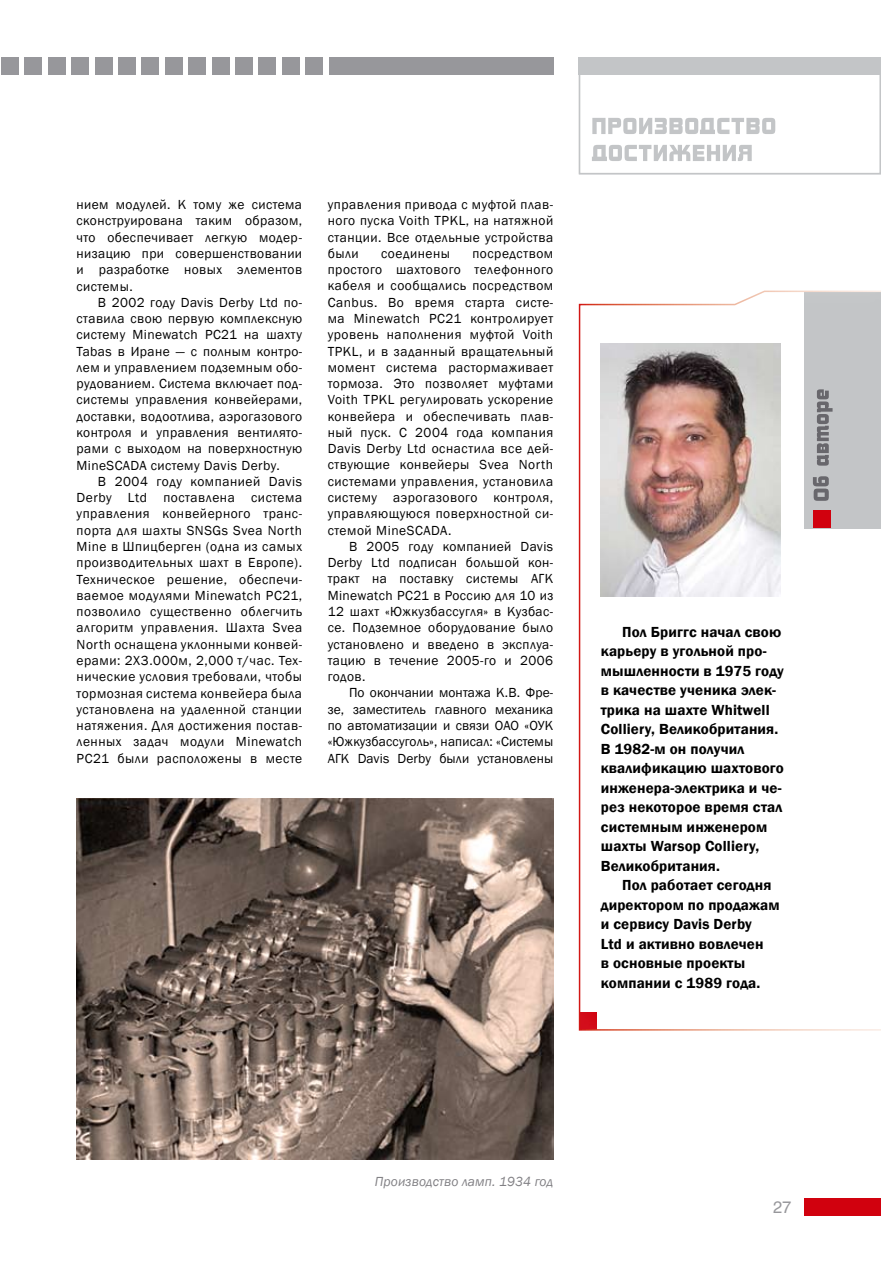
<style>
.page{position:relative;width:881px;height:1263px;background:#fff}
.page>*{position:absolute;margin:0;border:0;box-sizing:border-box;transform-origin:0 0}
.t1{font:16.5px "Helios";color:#97979b}
.t2{font:600 15px/19.5px "Franklin Gothic";letter-spacing:.01em;color:#000}
.t3{font:13.5px/16.4px "Franklin Gothic";letter-spacing:.03em;color:#000;text-align:justify}
.t4{font:italic 13.5px "Franklin Gothic";letter-spacing:.01em;color:#818084}
</style>
<div class="page">
<div style="left:578px;top:57px;width:302px;height:117px;border:2px solid #c3c5c7"></div>
<div style="left:329px;top:58px;width:224px;height:17px;background:#97979b"></div>
<div style="left:1px;top:58px;width:17px;height:17px;background:#97979b"></div>
<div style="left:578px;top:58px;width:302px;height:17px;background:#c3c5c7"></div>
<svg style="left:592px;top:145px;width:159px;height:16px"></svg>
<svg style="left:592px;top:118px;width:183px;height:16px"></svg>
<div style="left:804px;top:1198px;width:76px;height:17px;background:#d1010e"></div>
<div style="left:25px;top:58px;width:17px;height:17px;background:#97979b"></div>
<div style="left:48px;top:58px;width:17px;height:17px;background:#97979b"></div>
<div style="left:72px;top:58px;width:17px;height:17px;background:#97979b"></div>
<div style="left:95px;top:58px;width:17px;height:17px;background:#97979b"></div>
<div style="left:118px;top:58px;width:17px;height:17px;background:#97979b"></div>
<div style="left:142px;top:58px;width:17px;height:17px;background:#97979b"></div>
<div style="left:165px;top:58px;width:17px;height:17px;background:#97979b"></div>
<div style="left:188px;top:58px;width:17px;height:17px;background:#97979b"></div>
<div style="left:212px;top:58px;width:17px;height:17px;background:#97979b"></div>
<div style="left:235px;top:58px;width:17px;height:17px;background:#97979b"></div>
<div style="left:259px;top:58px;width:17px;height:17px;background:#97979b"></div>
<div style="left:282px;top:58px;width:17px;height:17px;background:#97979b"></div>
<div style="left:305px;top:58px;width:17px;height:17px;background:#97979b"></div>
<svg style="left:578px;top:290px;width:302px;height:741px"></svg>
<img style="left:600px;top:343px;width:179px;height:253px">
<img style="left:77px;top:798px;width:476px;height:361px">
<p class="t3" style="left:77px;top:197px;width:227px">нием модулей. К тому же система сконструирована таким образом, что обеспечивает легкую модер&shy;низацию при совершенствовании и разработке новых элементов системы.</p>
<p class="t3" style="left:77px;top:294px;width:227px;text-indent:21px">В 2002 году Davis Derby Ltd по&shy;ставила свою первую комплексную систему Minewatch РС21 на шахту Tabas в Иране — с полным контро&shy;лем и управлением подземным обо&shy;рудованием. Система включает под&shy;системы управления конвейерами, доставки, водоотлива, аэрогазового контроля и управления вентилято&shy;рами с выходом на поверхностную MineSCADA систему Davis Derby.</p>
<p class="t3" style="left:77px;top:473px;width:227px;text-indent:21px">В 2004 году компанией Davis Derby Ltd поставлена система управления конвейерного транс&shy;порта для шахты SNSGs Svea North Mine в Шпицберген (одна из самых производительных шахт в Европе).<br>Техническое решение, обеспечи&shy;ваемое модулями Minewatch РС21, позволило существенно облегчить алгоритм управления. Шахта Svea North оснащена уклонными конвей&shy;ерами: 2Х3.000м, 2,000 т/час. Тех&shy;нические условия требовали, чтобы тормозная система конвейера была установлена на удаленной станции натяжения. Для достижения постав&shy;ленных задач модули Minewatch РС21 были расположены в месте</p>
<p class="t3" style="left:327px;top:197px;width:227px">управления привода с муфтой плав&shy;ного пуска Voith TPKL, на натяжной станции. Все отдельные устройства были</p>
<p class="t3" style="left:327px;top:245px;width:227px;text-indent:144px">посредством простого шахтового телефонного кабеля и сообщались посредством Canbus. Во время старта систе&shy;ма Minewatch РС21 контролирует уровень наполнения муфтой Voith TPKL, и в заданный вращательный момент система растормаживает тормоза. Это позволяет муфтами Voith TPKL регулировать ускорение конвейера и обеспечивать плав&shy;ный пуск. С 2004 года компания Davis Derby Ltd оснастила все дей&shy;ствующие конвейеры Svea North системами управления, установила систему аэрогазового контроля, управляющуюся поверхностной си&shy;стемой MineSCADA.</p>
<p class="t3" style="left:327px;top:538px;width:227px;text-indent:21px">В 2005 году компанией Davis Derby Ltd подписан большой кон&shy;тракт на поставку системы АГК Minewatch РС21 в Россию для 10 из 12 шахт «Южкузбассугля» в Кузбас&shy;се. Подземное оборудование было установлено и введено в эксплуа&shy;тацию в течение 2005-го и 2006 годов.</p>
<p class="t3" style="left:327px;top:685px;width:227px;text-indent:21px">По окончании монтажа К.В. Фре&shy;зе, заместитель главного механика по автоматизации и связи ОАО «ОУК «Южкузбассуголь», написал: «Системы АГК Davis Derby были установлены</p>
<p class="t3" style="left:381px;top:245px;width:70px">соединены</p>
<p class="t2" style="left:600px;top:622px;width:184px;text-indent:21px">Пол Бриггс начал свою карьеру в угольной про&shy;мышленности в 1975 году в качестве ученика элек&shy;трика на шахте Whitwell<br>Colliery, Великобритания.<br>В 1982-м он получил квалификацию шахтового инженера-электрика и че&shy;рез некоторое время стал системным инженером шахты Warsop Colliery,<br>Великобритания.</p>
<p class="t2" style="left:600px;top:876px;width:180px;text-indent:21px">Пол работает сегодня директором по продажам и сервису Davis Derby<br>Ltd и активно вовлечен<br>в основные проекты компании с 1989 года.</p>
<p class="t4" style="left:374px;top:1173px;width:180px">Производство ламп. 1934 год</p>
<p class="t1" style="left:772px;top:1197px;width:20px">27</p>
</div>
